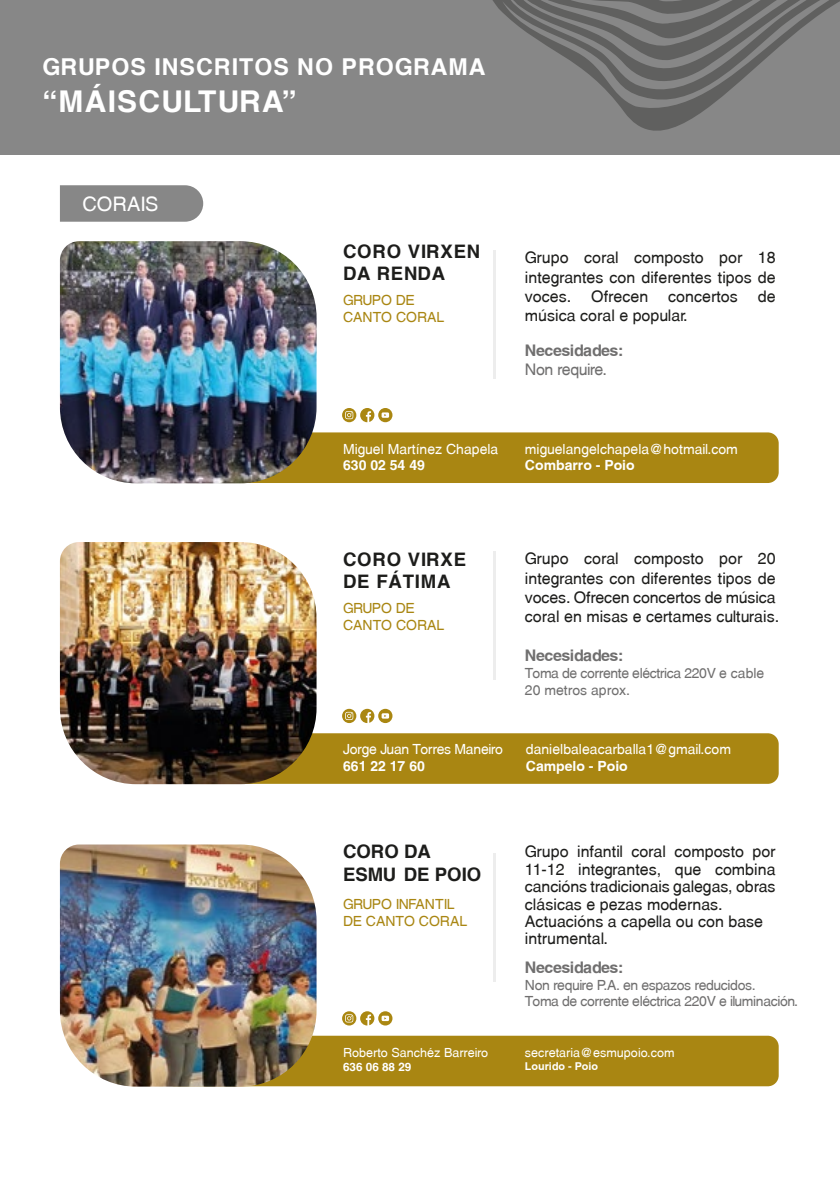
<style>
.page{position:relative;width:840px;height:1191px;background:#fff}
.page>*{position:absolute;margin:0;border:0;box-sizing:border-box;transform-origin:0 0}
.t1{font:700 30px "Mytupi";letter-spacing:.04em;color:#fff}
.t2{font:700 23.2px "Mytupi";letter-spacing:.04em;color:#fff}
.t3{font:20px "Mytupi";color:#fff}
.t4{font:700 18.6px/22px "Mytupi";letter-spacing:.04em;color:#1d1d1b}
.t5{font:700 18.6px/22.4px "Mytupi";color:#1d1d1b}
.t6{font:16px/19.2px "Mytupi";color:#1d1d1b}
.t7{font:700 16px "Mytupi";letter-spacing:-.03em;color:#706f6f}
.t8{font:16px "Mytupi";letter-spacing:-.03em;color:#706f6f}
.t9{font:14px/16.8px "Mytupi";letter-spacing:-.03em;color:#706f6f}
.t10{font:14px "Mytupi";color:#fff}
.t11{font:14px/16.8px "Mytupi";color:#a98612}
.t12{font:700 14px "Mytupi";color:#fff}
.t13{font:14px "Mytupi";letter-spacing:-.02em;color:#fff}
.t14{font:12.6px "Mytupi";color:#fff}
.t15{font:700 11.6px "Mytupi";color:#fff}
.t16{font:700 10.8px "Mytupi";color:#fff}
</style>
<div class="page">
<div style="left:0;top:0;width:839px;height:155px;background:#878787"></div>
<div style="left:163px;top:432px;width:615px;height:51px;background:#a98612;border-radius:11px"></div>
<img style="left:60px;top:241px;width:256px;height:242px">
<hr style="left:493px;top:250px;width:2px;height:128px;background:#ededed">
<svg style="left:342px;top:408px;width:50px;height:14px"></svg>
<div style="left:163px;top:1035px;width:615px;height:51px;background:#a98612;border-radius:11px"></div>
<img style="left:60px;top:844px;width:256px;height:242px">
<hr style="left:493px;top:853px;width:2px;height:129px;background:#ededed">
<svg style="left:342px;top:1011px;width:50px;height:14px"></svg>
<svg style="left:60px;top:185px;width:143px;height:37px;background:#8b8b8b"></svg>
<div style="left:163px;top:733px;width:615px;height:51px;background:#a98612;border-radius:11px"></div>
<img style="left:60px;top:542px;width:256px;height:242px">
<hr style="left:493px;top:551px;width:2px;height:128px;background:#ededed">
<svg style="left:342px;top:709px;width:50px;height:14px"></svg>
<svg style="left:492px;top:0;width:290px;height:131px"></svg>
<svg style="left:523px;top:0;width:316px;height:44px"></svg>
<h2 class="t2" style="left:42px;top:53px;width:444px">GRUPOS INSCRITOS NO PROGRAMA</h2>
<h1 class="t1" style="left:42px;top:83px;width:256px">“MÁISCULTURA”</h1>
<p class="t3" style="left:82px;top:192px;width:77px">CORAIS</p>
<p class="t4" style="left:343px;top:240px;width:139px">CORO VIRXEN<br>DA RENDA</p>
<p class="t11" style="left:343px;top:291px;width:103px">GRUPO DE<br>CANTO CORAL</p>
<p class="t10" style="left:343px;top:440px;width:157px">Miguel Martínez Chapela</p>
<p class="t12" style="left:343px;top:457px;width:83px">630 02 54 49</p>
<p class="t6" style="left:524px;top:248px;width:252px;text-align:justify">Grupo coral composto por 18 integrantes con diferentes tipos de voces.</p>
<p class="t6" style="left:591px;top:286px;width:58px">Ofrecen</p>
<p class="t6" style="left:668px;top:286px;width:71px">concertos</p>
<p class="t6" style="left:757px;top:286px;width:19px">de</p>
<p class="t6" style="left:524px;top:306px;width:164px">música coral e popular.</p>
<p class="t7" style="left:524px;top:340px;width:100px">Necesidades:</p>
<p class="t8" style="left:524px;top:360px;width:83px">Non require.</p>
<p class="t10" style="left:524px;top:440px;width:214px">miguelangelchapela@hotmail.com</p>
<p class="t12" style="left:524px;top:457px;width:111px">Combarro - Poio</p>
<p class="t4" style="left:343px;top:548px;width:124px">CORO VIRXE<br>DE FÁTIMA</p>
<p class="t11" style="left:343px;top:599px;width:103px">GRUPO DE<br>CANTO CORAL</p>
<p class="t13" style="left:343px;top:741px;width:161px">Jorge Juan Torres Maneiro</p>
<p class="t12" style="left:343px;top:757px;width:83px">661 22 17 60</p>
<p class="t6" style="left:524px;top:549px;width:255px">Grupo coral composto por 20 integrantes con diferentes tipos de voces. Ofrecen concertos de música coral en misas e certames culturais.</p>
<p class="t7" style="left:524px;top:645px;width:100px">Necesidades:</p>
<p class="t9" style="left:524px;top:664px;width:241px">Toma de corrente eléctrica 220V e cable<br>20 metros aprox.</p>
<p class="t10" style="left:525px;top:741px;width:206px">danielbaleacarballa1@gmail.com</p>
<p class="t12" style="left:525px;top:757px;width:103px">Campelo - Poio</p>
<p class="t5" style="left:343px;top:840px;width:140px">CORO DA<br>ESMU DE POIO</p>
<p class="t11" style="left:343px;top:895px;width:126px">GRUPO INFANTIL<br>DE CANTO CORAL</p>
<p class="t14" style="left:343px;top:1044px;width:147px">Roberto Sanchéz Barreiro</p>
<p class="t15" style="left:343px;top:1059px;width:70px">636 06 88 29</p>
<p class="t6" style="left:524px;top:843px;width:252px;line-height:17.4px">Grupo infantil coral composto por<br>11-12 integrantes, que combina cancións tradicionais galegas, obras clásicas e pezas modernas.<br>Actuacións a capella ou con base intrumental.</p>
<p class="t7" style="left:524px;top:957px;width:100px">Necesidades:</p>
<p class="t9" style="left:524px;top:976px;width:274px">Non require P.A. en espazos reducidos.<br>Toma de corrente eléctrica 220V e iluminación.</p>
<p class="t14" style="left:524px;top:1044px;width:151px">secretaria@esmupoio.com</p>
<p class="t16" style="left:524px;top:1059px;width:75px">Lourido - Poio</p>
</div>
